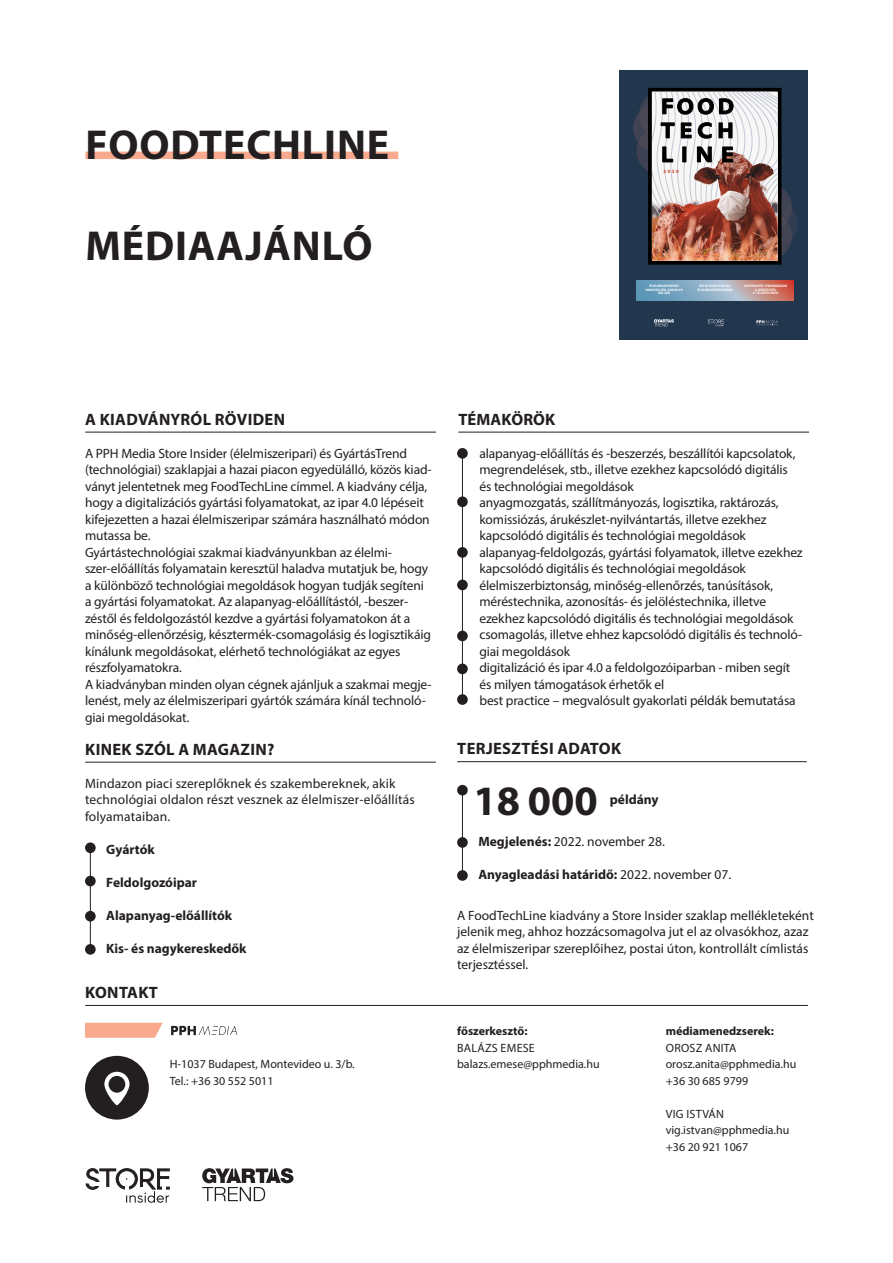
<style>
.page{position:relative;width:893px;height:1263px;background:#fff}
.page>*{position:absolute;margin:0;border:0;box-sizing:border-box;transform-origin:0 0}
.fofocim{font:700 42px "Myriad Pro";letter-spacing:.02em;color:#231f20}
.focim{font:700 42px "Myriad Pro";color:#231f20}
.alcim{font:700 16.5px "Myriad Pro";letter-spacing:.02em;color:#231f20}
.kenyer{font:700 16.5px "Myriad Pro";letter-spacing:.02em;color:#231f20}
.kenyer-2{font:13.5px/16.5px "Myriad Pro";letter-spacing:-.01em;color:#231f20}
.kenyer-3{font:13.5px/16.5px "Myriad Pro";letter-spacing:.01em;color:#231f20}
.kenyer-4{font:700 13.5px "Myriad Pro";color:#231f20}
.kenyer-5{font:12px "Myriad Pro";color:#231f20}
.kenyer-6{font:700 12px "Myriad Pro";color:#231f20}
.kenyer-7{font:12px "Myriad Pro";letter-spacing:.02em;color:#231f20}
.t1{font:700 4.5px "Bosch Sans";color:#ce432a}
.t2{font:700 3.15px/3.4px "Bosch Sans";color:#fff;text-align:center}
.s1{font-weight:700}
.s2{font-weight:400}
</style>
<div class="page">
<hr style="left:85px;top:432px;width:351px;height:1px;background:#231f20">
<hr style="left:85px;top:762px;width:351px;height:1px;background:#231f20">
<hr style="left:458px;top:432px;width:351px;height:1px;background:#231f20">
<svg style="left:202px;top:1168px;width:91px;height:33px"></svg>
<div style="left:85px;top:1056px;width:64px;height:63px;background:#231f20;border-radius:50%"></div>
<svg style="left:104px;top:1072px;width:25px;height:33px"></svg>
<hr style="left:85px;top:1005px;width:723px;height:1px;background:#231f20">
<svg style="left:171px;top:1025px;width:66px;height:10px"></svg>
<svg style="left:85px;top:1023px;width:78px;height:15px"></svg>
<hr style="left:457px;top:761px;width:350px;height:1px;background:#231f20">
<div style="left:85px;top:152px;width:313px;height:7px;background:#f8a98e"></div>
<div style="left:85px;top:842px;width:11px;height:11px;background:#231f20;border-radius:50%"></div>
<div style="left:85px;top:876px;width:11px;height:10px;background:#231f20;border-radius:50%"></div>
<div style="left:85px;top:911px;width:11px;height:10px;background:#231f20;border-radius:50%"></div>
<div style="left:85px;top:944px;width:11px;height:11px;background:#231f20;border-radius:50%"></div>
<div style="left:457px;top:785px;width:11px;height:10px;background:#231f20;border-radius:50%"></div>
<div style="left:457px;top:448px;width:11px;height:11px;background:#231f20;border-radius:50%"></div>
<div style="left:457px;top:837px;width:11px;height:11px;background:#231f20;border-radius:50%"></div>
<div style="left:457px;top:870px;width:11px;height:11px;background:#231f20;border-radius:50%"></div>
<div style="left:457px;top:496px;width:11px;height:11px;background:#231f20;border-radius:50%"></div>
<div style="left:457px;top:547px;width:11px;height:11px;background:#231f20;border-radius:50%"></div>
<div style="left:457px;top:580px;width:11px;height:10px;background:#231f20;border-radius:50%"></div>
<div style="left:457px;top:631px;width:11px;height:10px;background:#231f20;border-radius:50%"></div>
<div style="left:457px;top:664px;width:11px;height:10px;background:#231f20;border-radius:50%"></div>
<div style="left:457px;top:694px;width:11px;height:11px;background:#231f20;border-radius:50%"></div>
<hr style="left:90px;top:848px;width:1px;height:100px;background:#231f20">
<hr style="left:462px;top:788px;width:1px;height:91px;background:#231f20">
<hr style="left:462px;top:451px;width:1px;height:248px;background:#231f20">
<svg style="left:85px;top:1168px;width:85px;height:35px"></svg>
<div style="left:620px;top:70px;width:188px;height:270px;background:#22364e"></div>
<div style="left:636px;top:126px;width:49px;height:49px;background:#3e4253;border-radius:50%"></div>
<svg style="left:743px;top:212px;width:49px;height:48px"></svg>
<div style="left:633px;top:104px;width:49px;height:48px;background:#3e4253;border-radius:50%"></div>
<svg style="left:749px;top:199px;width:49px;height:48px"></svg>
<div style="left:639px;top:91px;width:48px;height:48px;background:#4a4855;border-radius:50%"></div>
<svg style="left:743px;top:183px;width:49px;height:49px"></svg>
<div style="left:648px;top:88px;width:133px;height:177px;border:4px solid #000"></div>
<svg style="left:637px;top:281px;width:156px;height:19px;background:#9b9da9"></svg>
<svg style="left:654px;top:319px;width:20px;height:7px"></svg>
<svg style="left:756px;top:320px;width:22px;height:6px"></svg>
<img style="left:652px;top:92px;width:126px;height:169px">
<svg style="left:708px;top:319px;width:16px;height:7px"></svg>
<p class="fofocim" style="left:85px;top:118px;width:305px">FOODTECHLINE</p>
<p class="fofocim" style="left:85px;top:218px;width:289px">MÉDIAAJÁNLÓ</p>
<p class="t1" style="left:664px;top:168px;width:17px">2020</p>
<p class="t2" style="left:646px;top:285px;width:39px">ÉLELMISZERIPARI<br>INNOVÁCIÓK COVID-19<br>IDEJÉN</p>
<p class="t2" style="left:697px;top:285px;width:37px">KICSI ROBOTOK AZ<br>ÉLELMISZERIPARBAN</p>
<p class="t2" style="left:744px;top:285px;width:45px">ALTERNATÍV FINOMSÁGOK<br>A MŰHÚSTÓL<br>A TEJPÓTLÓKIG</p>
<p class="alcim" style="left:85px;top:408px;width:201px">A KIADVÁNYRÓL RÖVIDEN</p>
<p class="kenyer-2" style="left:85px;top:445px;width:348px">A PPH Media Store Insider (élelmiszeripari) és GyártásTrend (technológiai) szaklapjai a hazai piacon egyedülálló, közös kiad&shy;ványt jelentetnek meg FoodTechLine címmel. A kiadvány célja, hogy a digitalizációs gyártási folyamatokat, az ipar 4.0 lépéseit kifejezetten a hazai élelmiszeripar számára használható módon mutassa be.</p>
<p class="kenyer-2" style="left:85px;top:544px;width:347px">Gyártástechnológiai szakmai kiadványunkban az élelmi&shy;szer-előállítás folyamatain keresztül haladva mutatjuk be, hogy a különböző technológiai megoldások hogyan tudják segíteni a gyártási folyamatokat. Az alapanyag-előállítástól, -beszer&shy;zéstől és feldolgozástól kezdve a gyártási folyamatokon át a minőség-ellenőrzésig, késztermék-csomagolásig és logisztikáig kínálunk megoldásokat, elérhető technológiákat az egyes részfolyamatokra.</p>
<p class="kenyer-2" style="left:85px;top:676px;width:348px">A kiadványban minden olyan cégnek ajánljuk a szakmai megje&shy;lenést, mely az élelmiszeripari gyártók számára kínál technoló&shy;giai megoldásokat.</p>
<p class="kenyer" style="left:85px;top:738px;width:191px">KINEK SZÓL A MAGAZIN?</p>
<p class="kenyer-3" style="left:85px;top:775px;width:331px">Mindazon piaci szereplőknek és szakembereknek, akik technológiai oldalon részt vesznek az élelmiszer-előállítás folyamataiban.</p>
<p class="kenyer-4" style="left:106px;top:840px;width:50px">Gyártók</p>
<p class="kenyer-4" style="left:106px;top:873px;width:92px">Feldolgozóipar</p>
<p class="kenyer-4" style="left:106px;top:906px;width:127px">Alapanyag-előállítók</p>
<p class="kenyer-4" style="left:106px;top:939px;width:142px">Kis- és nagykereskedők</p>
<p class="alcim" style="left:85px;top:982px;width:74px">KONTAKT</p>
<p class="kenyer-5" style="left:170px;top:1057px;width:187px">H-1037 Budapest, Montevideo u. 3/b.</p>
<p class="kenyer-5" style="left:170px;top:1073px;width:105px">Tel.: +36 30 552 5011</p>
<p class="alcim" style="left:458px;top:408px;width:99px">TÉMAKÖRÖK</p>
<p class="kenyer-2" style="left:479px;top:445px;width:318px">alapanyag-előállítás és -beszerzés, beszállítói kapcsolatok, megrendelések, stb., illetve ezekhez kapcsolódó digitális és technológiai megoldások</p>
<p class="kenyer-2" style="left:479px;top:494px;width:301px">anyagmozgatás, szállítmányozás, logisztika, raktározás, komissiózás, árukészlet-nyilvántartás, illetve ezekhez kapcsolódó digitális és technológiai megoldások</p>
<p class="kenyer-2" style="left:479px;top:544px;width:325px">alapanyag-feldolgozás, gyártási folyamatok, illetve ezekhez kapcsolódó digitális és technológiai megoldások</p>
<p class="kenyer-2" style="left:479px;top:577px;width:316px">élelmiszerbiztonság, minőség-ellenőrzés, tanúsítások, méréstechnika, azonosítás- és jelöléstechnika, illetve ezekhez kapcsolódó digitális és technológiai megoldások</p>
<p class="kenyer-2" style="left:479px;top:626px;width:324px">csomagolás, illetve ehhez kapcsolódó digitális és technoló&shy;giai megoldások</p>
<p class="kenyer-2" style="left:479px;top:659px;width:312px">digitalizáció és ipar 4.0 a feldolgozóiparban - miben segít és milyen támogatások érhetők el</p>
<p class="kenyer-2" style="left:479px;top:692px;width:318px">best practice – megvalósult gyakorlati példák bemutatása</p>
<p class="alcim" style="left:457px;top:738px;width:165px">TERJESZTÉSI ADATOK</p>
<p class="focim" style="left:473px;top:774px;width:126px">18 000</p>
<p class="kenyer-4" style="left:610px;top:791px;width:50px">példány</p>
<p class="kenyer-2" style="left:478px;top:833px;width:188px"><span class="s1">Megjelenés:</span> 2022. november 28.</p>
<p class="kenyer-4" style="left:478px;top:866px;width:254px">Anyagleadási határidő: <span class="s2">2022. november 07.</span></p>
<p class="kenyer-2" style="left:457px;top:907px;width:358px">A FoodTechLine kiadvány a Store Insider szaklap mellékleteként jelenik meg, ahhoz hozzácsomagolva jut el az olvasókhoz, azaz az élelmiszeripar szereplőihez, postai úton, kontrollált címlistás terjesztéssel.</p>
<p class="kenyer-6" style="left:457px;top:1023px;width:72px">főszerkesztő:</p>
<p class="kenyer-7" style="left:457px;top:1040px;width:79px">BALÁZS EMESE</p>
<p class="kenyer-5" style="left:457px;top:1057px;width:144px">balazs.emese@pphmedia.hu</p>
<p class="kenyer-6" style="left:666px;top:1023px;width:110px">médiamenedzserek:</p>
<p class="kenyer-7" style="left:666px;top:1040px;width:72px">OROSZ ANITA</p>
<p class="kenyer-5" style="left:666px;top:1057px;width:132px">orosz.anita@pphmedia.hu</p>
<p class="kenyer-5" style="left:666px;top:1073px;width:84px">+36 30 685 9799</p>
<p class="kenyer-7" style="left:666px;top:1106px;width:60px">VIG ISTVÁN</p>
<p class="kenyer-5" style="left:666px;top:1123px;width:125px">vig.istvan@pphmedia.hu</p>
<p class="kenyer-5" style="left:666px;top:1139px;width:84px">+36 20 921 1067</p>
</div>
